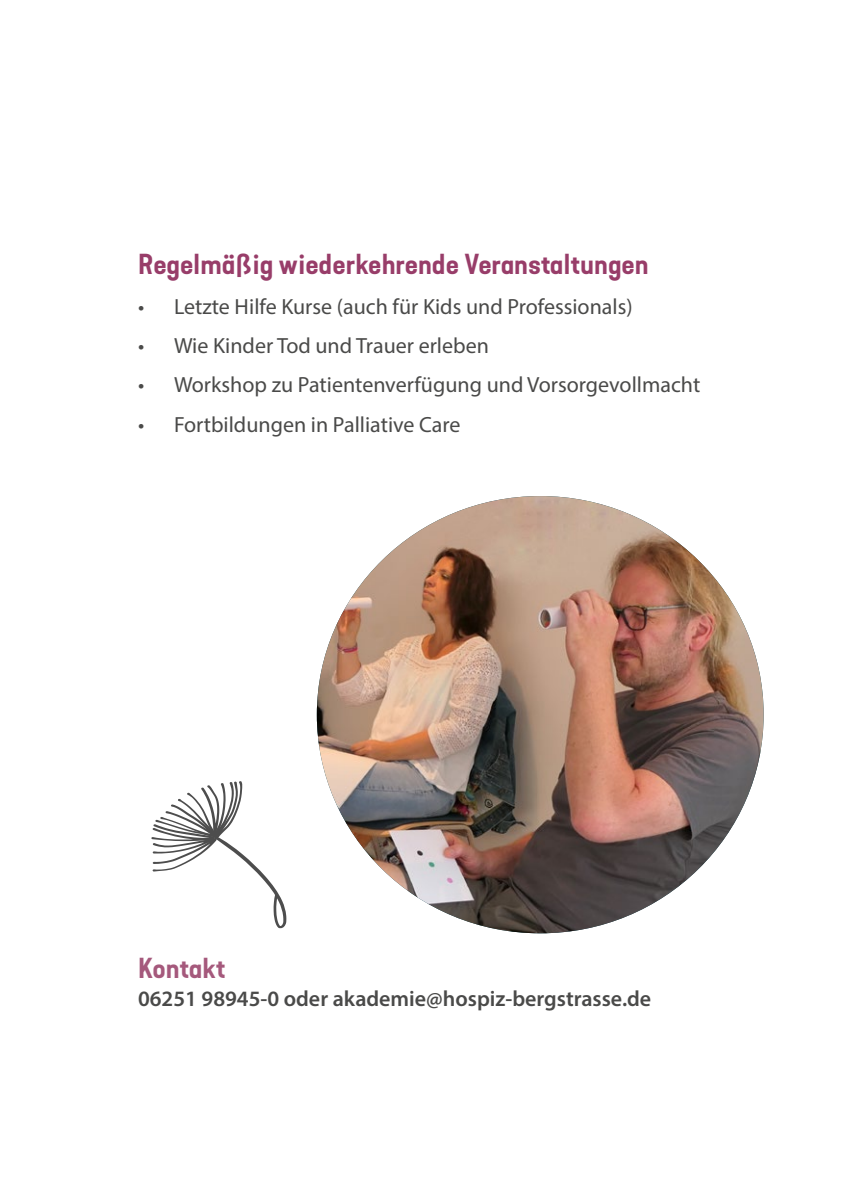
<style>
.page{position:relative;width:842px;height:1191px;background:#fff}
.page>*{position:absolute;margin:0;border:0;box-sizing:border-box;transform-origin:0 0}
.t1{font:27px "Kapra Neue Pro Semi Bold Exp";letter-spacing:.02em;color:#983d69}
.t2{font:27px "Kapra Neue Pro Semi Bold Exp";letter-spacing:.02em;color:#a5597c}
.t3{font:22px "Myriad Pro";color:#4a4a49}
.t4{font:600 22px "Myriad Pro";color:#4a4a49}
</style>
<div class="page">
<img style="left:317px;top:496px;width:447px;height:437px">
<svg style="left:151px;top:781px;width:135px;height:147px"></svg>
<p class="t1" style="left:138px;top:247px;width:512px">Regelmäßig wiederkehrende Veranstaltungen</p>
<p class="t3" style="left:138px;top:293px;width:496px">• Letzte Hilfe Kurse (auch für Kids und Professionals)</p>
<p class="t3" style="left:138px;top:332px;width:352px">• Wie Kinder Tod und Trauer erleben</p>
<p class="t3" style="left:138px;top:371px;width:564px">• Workshop zu Patientenverfügung und Vorsorgevollmacht</p>
<p class="t3" style="left:138px;top:411px;width:324px">• Fortbildungen in Palliative Care</p>
<p class="t2" style="left:138px;top:951px;width:89px">Kontakt</p>
<p class="t4" style="left:138px;top:984px;width:515px">06251 98945-0 oder akademie@hospiz-bergstrasse.de</p>
</div>
